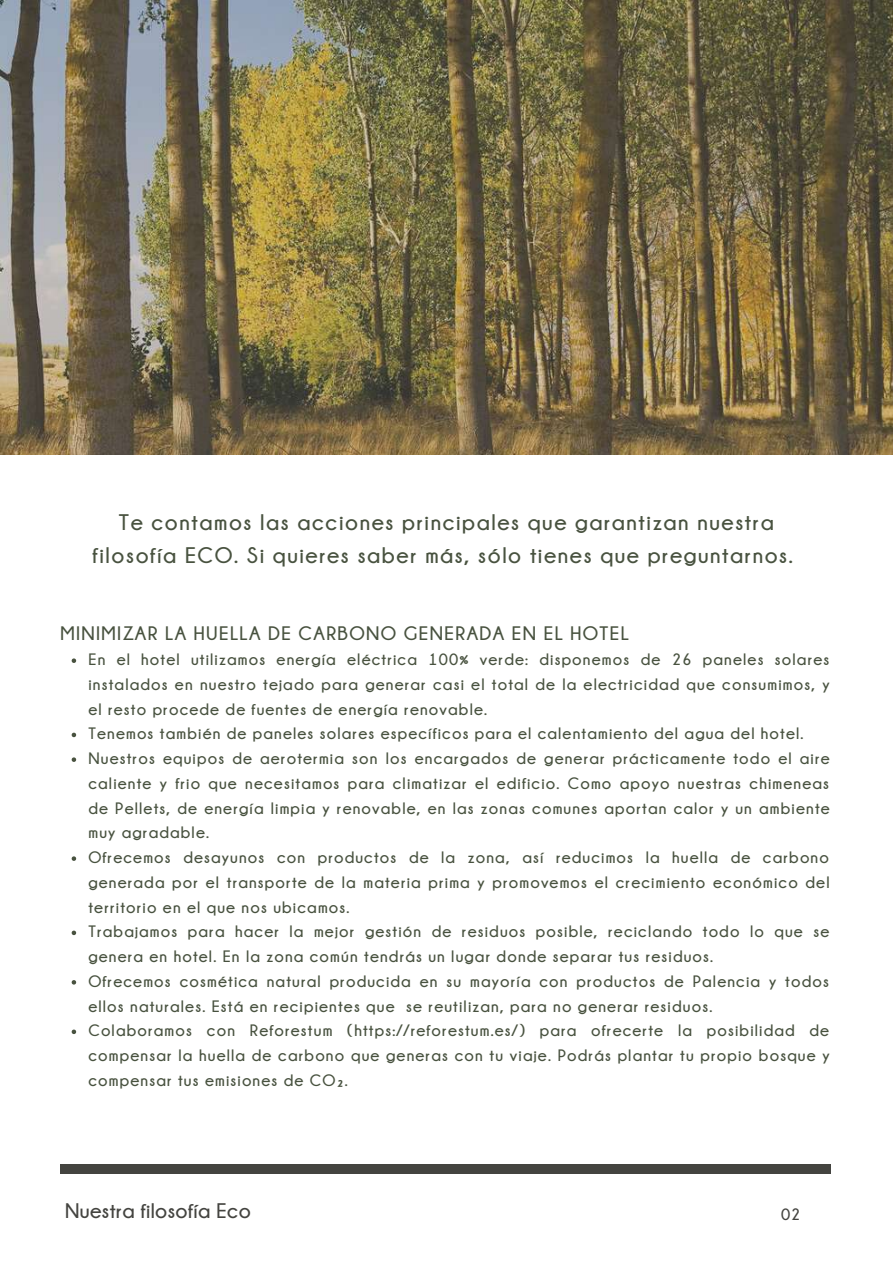
<style>
.page{position:relative;width:893px;height:1264px;background:#fff}
.page>*{position:absolute;margin:0;border:0;box-sizing:border-box;transform-origin:0 0}
.t1{font:700 22.5px/33.8px "Champagne Limousines";letter-spacing:.07em;color:#48523f;text-align:center}
.t2{font:700 21px "Champagne Limousines";letter-spacing:.02em;color:#444440}
.t3{font:700 19.5px "Champagne Limousines";letter-spacing:.07em;color:#48523f}
.t4{font:700 16.5px/24.8px "Champagne Limousines";letter-spacing:.07em;color:#48523f}
.t5{font:700 16.5px "Champagne Limousines";color:#444440}
</style>
<div class="page">
<img style="left:0;top:0;width:892px;height:454px">
<div style="left:60px;top:1163px;width:770px;height:9px;background:#444440"></div>
<svg style="left:72px;top:658px;width:4px;height:5px"></svg>
<svg style="left:72px;top:732px;width:4px;height:5px"></svg>
<svg style="left:72px;top:757px;width:4px;height:5px"></svg>
<svg style="left:72px;top:856px;width:4px;height:4px"></svg>
<svg style="left:72px;top:930px;width:4px;height:5px"></svg>
<svg style="left:72px;top:980px;width:4px;height:4px"></svg>
<svg style="left:72px;top:1029px;width:4px;height:5px"></svg>
<h1 class="t1" style="left:93px;top:504px;width:701px">Te contamos las acciones principales que garantizan nuestra filosofía ECO. Si quieres saber más, sólo tienes que preguntarnos.</h1>
<p class="t3" style="left:60px;top:623px;width:570px">MINIMIZAR LA HUELLA DE CARBONO GENERADA EN EL HOTEL</p>
<p class="t4" style="left:88px;top:646px;width:742px">En el hotel utilizamos energía eléctrica 100% verde: disponemos de 26 paneles solares instalados en nuestro tejado para generar casi el total de la electricidad que consumimos, y el resto procede de fuentes de energía renovable.<br>Tenemos también de paneles solares específicos para el calentamiento del agua del hotel.<br>Nuestros equipos de aerotermia son los encargados de generar prácticamente todo el aire caliente y frio que necesitamos para climatizar el edificio. Como apoyo nuestras chimeneas de Pellets, de energía limpia y renovable, en las zonas comunes aportan calor y un ambiente muy agradable.<br>Ofrecemos desayunos con productos de la zona, así reducimos la huella de carbono generada por el transporte de la materia prima y promovemos el crecimiento económico del territorio en el que nos ubicamos.<br>Trabajamos para hacer la mejor gestión de residuos posible, reciclando todo lo que se genera en hotel. En la zona común tendrás un lugar donde separar tus residuos.<br>Ofrecemos cosmética natural producida en su mayoría con productos de Palencia y todos ellos naturales. Está en recipientes que se reutilizan, para no generar residuos.<br>Colaboramos con Reforestum (https://reforestum.es/) para ofrecerte la posibilidad de compensar la huella de carbono que generas con tu viaje. Podrás plantar tu propio bosque y compensar tus emisiones de CO₂.</p>
<p class="t2" style="left:65px;top:1199px;width:187px">Nuestra filosofía Eco</p>
<p class="t5" style="left:781px;top:1205px;width:20px">02</p>
</div>
